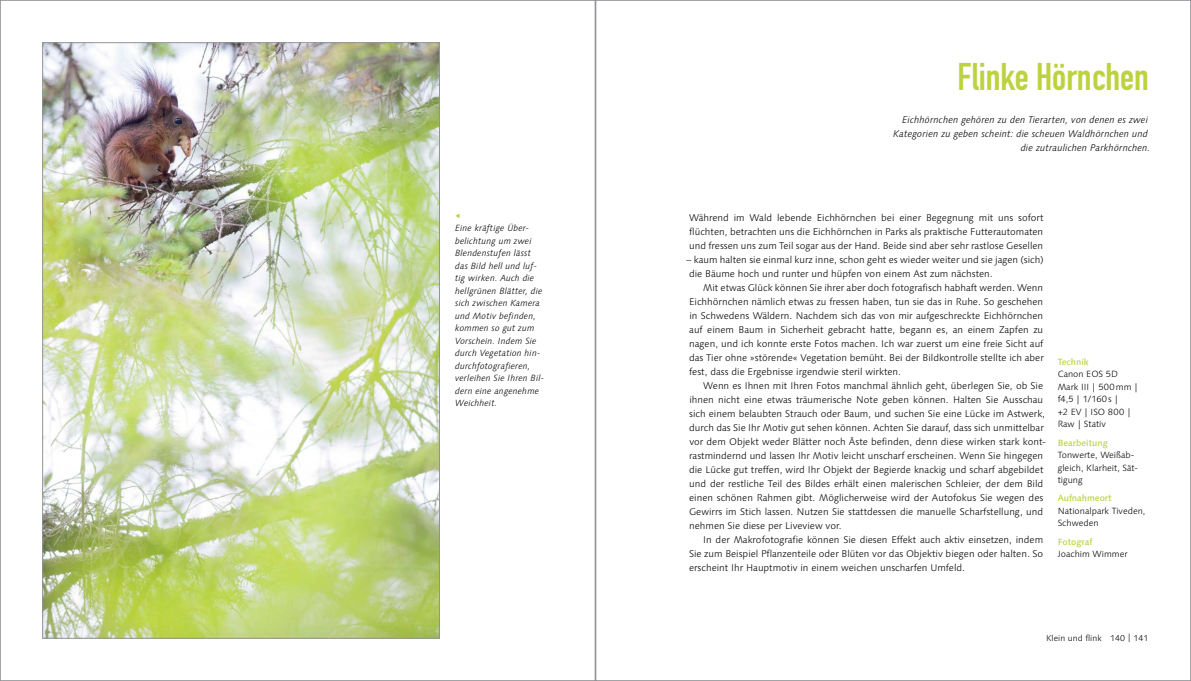
<style>
.page{position:relative;width:1191px;height:681px;background:#fff}
.page>*{position:absolute;margin:0;border:0;box-sizing:border-box;transform-origin:0 0}
.t1{font:38px "DIN Engschrift Std";color:#bdd23f}
.t2{font:300 9.8px/14px "Linotype Syntax";color:#040000;text-align:justify}
.t3{font:italic 300 9.8px/14px "Linotype Syntax";letter-spacing:.005em;color:#040000;text-align:right}
.t4{font:italic 300 9px/12.5px "Linotype Syntax";letter-spacing:.01em;color:#040000}
.t5{font:300 9px/12.5px "Linotype Syntax";color:#040000}
.t6{font:500 9px "Linotype Syntax";color:#bdd23f}
.t7{font:300 8.5px "Linotype Syntax";letter-spacing:.005em;color:#040000}
.t8{font:6px "European Pi X";color:#bdd23f}
</style>
<div class="page">
<img style="left:0;top:0;width:595px;height:680px">
<svg style="left:595px;top:0;width:596px;height:680px"></svg>
<h1 class="t1" style="left:957px;top:62px;width:193px">Flinke Hörnchen</h1>
<p class="t3" style="left:893px;top:114px;width:259px">Eichhörnchen gehören zu den Tierarten, von denen es zwei<br>Kategorien zu geben scheint: die scheuen Waldhörnchen und die zutraulichen Parkhörnchen.</p>
<p class="t8" style="left:455px;top:212px;width:7px">F</p>
<p class="t4" style="left:455px;top:222px;width:91px">Eine kräftige Über&shy;belichtung um zwei<br>Blendenstufen lässt das Bild hell und luf&shy;tig wirken. Auch die hellgrünen Blätter, die sich zwischen Kamera und Motiv befinden, kommen so gut zum<br>Vorschein. Indem Sie durch Vegetation hin&shy;durchfotografieren, verleihen Sie Ihren Bil&shy;dern eine angenehme<br>Weichheit.</p>
<p class="t2" style="left:689px;top:211px;width:356px">Während im Wald lebende Eichhörnchen bei einer Begegnung mit uns sofort flüchten, betrachten uns die Eichhörnchen in Parks als praktische Futterautomaten und fressen uns zum Teil sogar aus der Hand. Beide sind aber sehr rastlose Gesellen</p>
<p class="t2" style="left:686px;top:253px;width:359px">– kaum halten sie einmal kurz inne, schon geht es wieder weiter und sie jagen (sich) die Bäume hoch und runter und hüpfen von einem Ast zum nächsten.</p>
<p class="t2" style="left:689px;top:281px;width:356px;text-indent:14px">Mit etwas Glück können Sie ihrer aber doch fotografisch habhaft werden. Wenn Eichhörnchen nämlich etwas zu fressen haben, tun sie das in Ruhe. So geschehen in Schwedens Wäldern. Nachdem sich das von mir aufgeschreckte Eichhörnchen auf einem Baum in Sicherheit gebracht hatte, begann es, an einem Zapfen zu nagen, und ich konnte erste Fotos machen. Ich war zuerst um eine freie Sicht auf das Tier ohne »störende« Vegetation bemüht. Bei der Bildkontrolle stellte ich aber fest, dass die Ergebnisse irgendwie steril wirkten.</p>
<p class="t2" style="left:689px;top:379px;width:358px;text-align:left;text-indent:14px">Wenn es Ihnen mit Ihren Fotos manchmal ähnlich geht, überlegen Sie, ob Sie ihnen nicht eine etwas träumerische Note geben können. Halten Sie Ausschau sich einem belaubten Strauch oder Baum, und suchen Sie eine Lücke im Astwerk, durch das Sie Ihr Motiv gut sehen können. Achten Sie darauf, dass sich unmittelbar vor dem Objekt weder Blätter noch Äste befinden, denn diese wirken stark kont&shy;rastmindernd und lassen Ihr Motiv leicht unscharf erscheinen. Wenn Sie hingegen die Lücke gut treffen, wird Ihr Objekt der Begierde knackig und scharf abgebildet und der restliche Teil des Bildes erhält einen malerischen Schleier, der dem Bild einen schönen Rahmen gibt. Möglicherweise wird der Autofokus Sie wegen des Gewirrs im Stich lassen. Nutzen Sie stattdessen die manuelle Scharfstellung, und nehmen Sie diese per Liveview vor.</p>
<p class="t2" style="left:689px;top:533px;width:356px;text-indent:14px">In der Makrofotografie können Sie diesen Effekt auch aktiv einsetzen, indem Sie zum Beispiel Pflanzenteile oder Blüten vor das Objektiv biegen oder halten. So erscheint Ihr Hauptmotiv in einem weichen unscharfen Umfeld.</p>
<p class="t6" style="left:1057px;top:358px;width:33px">Technik</p>
<p class="t5" style="left:1057px;top:368px;width:82px">Canon EOS 5D<br>Mark III | 500 mm | f4,5 | 1/160 s |<br>+2 EV | ISO 800 |<br>Raw | Stativ</p>
<p class="t6" style="left:1057px;top:438px;width:52px">Bearbeitung</p>
<p class="t5" style="left:1057px;top:449px;width:82px">Tonwerte, Weißab&shy;gleich, Klarheit, Sät&shy;tigung</p>
<p class="t6" style="left:1057px;top:494px;width:55px">Aufnahmeort</p>
<p class="t5" style="left:1057px;top:505px;width:89px">Nationalpark Tiveden,<br>Schweden</p>
<p class="t6" style="left:1057px;top:537px;width:36px">Fotograf</p>
<p class="t5" style="left:1057px;top:548px;width:71px">Joachim Wimmer</p>
<p class="t7" style="left:1046px;top:634px;width:104px">Klein und flink 140 | 141</p>
</div>
